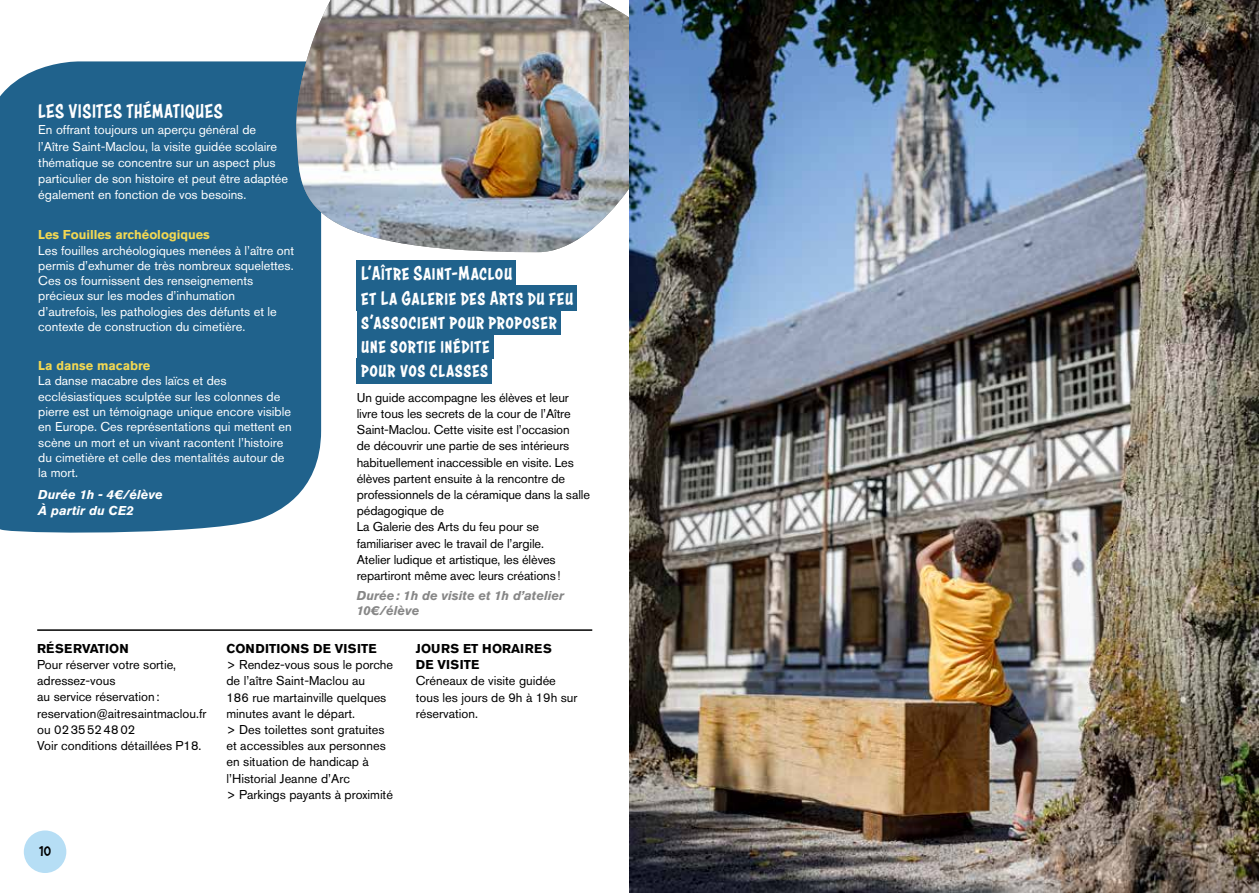
<style>
.page{position:relative;width:1259px;height:893px;background:#fff}
.page>*{position:absolute;margin:0;border:0;box-sizing:border-box;transform-origin:0 0}
.t1{font:21px/24.3px "Astounder Squared BB";letter-spacing:.03em;color:#fff}
.t2{font:15px "Astounder Squared BB";color:#000}
.t3{font:12.75px/16.2px "Akzidenz Grotesk Std";letter-spacing:-.005em;color:#000}
.t4{font:12.75px/15.3px "Akzidenz Grotesk Std";color:#fff}
.t5{font:700 12.75px "Akzidenz Grotesk Std";color:#f3d852}
.t6{font:italic 700 12.75px/15.3px "Akzidenz Grotesk Std";color:#878787}
.t7{font:700 12.75px "Akzidenz Grotesk Std";color:#000}
.t8{font:italic 700 12.75px/16.2px "Akzidenz Grotesk Std";color:#fff}
.t9{font:700 12.75px/16.2px "Akzidenz Grotesk Std";letter-spacing:.02em;color:#000}
</style>
<div class="page">
<div style="left:0;top:61px;width:321px;height:472px;background:#20628c"></div>
<div style="left:287px;top:61px;width:8px;height:191px;background:#20628c"></div>
<img style="left:295px;top:0;width:334px;height:252px">
<div style="left:357px;top:261px;width:159px;height:25px;background:#20628c"></div>
<div style="left:357px;top:285px;width:220px;height:25px;background:#20628c"></div>
<div style="left:357px;top:309px;width:203px;height:26px;background:#20628c"></div>
<div style="left:357px;top:334px;width:136px;height:25px;background:#20628c"></div>
<div style="left:357px;top:358px;width:135px;height:25px;background:#20628c"></div>
<hr style="left:37px;top:629px;width:555px;height:2px;background:#000">
<img style="left:629px;top:0;width:630px;height:893px">
<div style="left:24px;top:830px;width:42px;height:43px;background:#b6def5;border-radius:50%"></div>
<h1 class="t1" style="left:38px;top:99px;width:186px">LES VISITES THÉMATIQUES</h1>
<p class="t4" style="left:38px;top:122px;width:251px;line-height:16.2px">En offrant toujours un aperçu général de l’Aître Saint-Maclou, la visite guidée scolaire thématique se concentre sur un aspect plus particulier de son histoire et peut être adaptée également en fonction de vos besoins.</p>
<p class="t5" style="left:38px;top:227px;width:173px">Les Fouilles archéologiques</p>
<p class="t4" style="left:38px;top:242px;width:257px">Les fouilles archéologiques menées à l’aître ont permis d’exhumer de très nombreux squelettes.<br>Ces os fournissent des renseignements précieux sur les modes d’inhumation d’autrefois, les pathologies des défunts et le contexte de construction du cimetière.</p>
<p class="t5" style="left:38px;top:358px;width:114px">La danse macabre</p>
<p class="t4" style="left:38px;top:373px;width:255px">La danse macabre des laïcs et des ecclésiastiques sculptée sur les colonnes de pierre est un témoignage unique encore visible en Europe. Ces représentations qui mettent en scène un mort et un vivant racontent l’histoire du cimetière et celle des mentalités autour de la mort.</p>
<p class="t8" style="left:38px;top:486px;width:126px">Durée 1h - 4€/élève<br>À partir du CE2</p>
<h1 class="t1" style="left:361px;top:261px;width:214px">L’Aître Saint-Maclou<br>et La Galerie des Arts du feu s’associent pour proposer une sortie inédite<br>pour vos classes</h1>
<p class="t3" style="left:357px;top:389px;width:235px">Un guide accompagne les élèves et leur livre tous les secrets de la cour de l’Aître Saint-Maclou. Cette visite est l’occasion<br>de découvrir une partie de ses intérieurs habituellement inaccessible en visite. Les élèves partent ensuite à la rencontre de professionnels de la céramique dans la salle pédagogique de<br>La Galerie des Arts du feu pour se familiariser avec le travail de l’argile.<br>Atelier ludique et artistique, les élèves repartiront même avec leurs créations!</p>
<p class="t6" style="left:357px;top:587px;width:209px">Durée: 1h de visite et 1h d’atelier<br>10€/élève</p>
<p class="t7" style="left:37px;top:641px;width:93px">RÉSERVATION</p>
<p class="t3" style="left:37px;top:656px;width:171px">Pour réserver votre sortie, adressez-vous<br>au service réservation: reservation@aitresaintmaclou.fr ou 0235524802<br>Voir conditions détaillées P18.</p>
<p class="t2" style="left:39px;top:842px;width:14px">10</p>
<p class="t7" style="left:226px;top:641px;width:152px">CONDITIONS DE VISITE</p>
<p class="t3" style="left:226px;top:656px;width:168px">&gt; Rendez-vous sous le porche de l’aître Saint-Maclou au<br>186 rue martainville quelques minutes avant le départ.<br>&gt; Des toilettes sont gratuites et accessibles aux personnes en situation de handicap à l’Historial Jeanne d’Arc<br>&gt; Parkings payants à proximité</p>
<p class="t9" style="left:416px;top:640px;width:138px">JOURS ET HORAIRES<br>DE VISITE</p>
<p class="t3" style="left:416px;top:673px;width:163px">Créneaux de visite guidée tous les jours de 9h à 19h sur réservation.</p>
</div>
